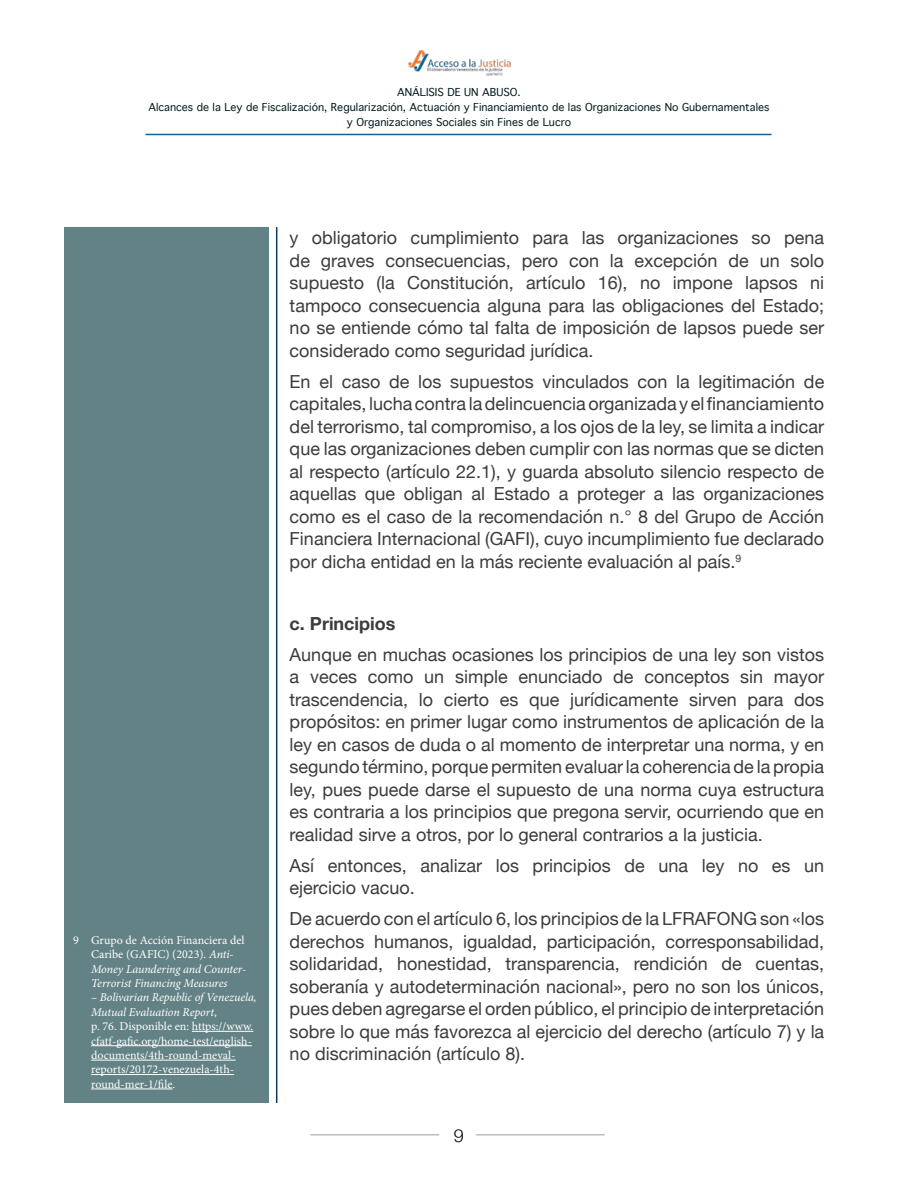
<style>
.page{position:relative;width:918px;height:1188px;background:#fff}
.page>*{position:absolute;margin:0;border:0;box-sizing:border-box;transform-origin:0 0}
.t1{font:18px/22.5px "Helvetica Neue";color:#3c3c3b;text-align:justify}
.t2{font:700 18px "Helvetica Neue";color:#3c3c3b}
.t3{font:300 18px "Helvetica Neue";color:#000}
.t4{font:12px/14.4px "Minion Pro";color:#fff}
.t5{font:italic 12px/14.4px "Minion Pro";letter-spacing:-.01em;color:#fff}
.t6{font:10.5px/15px "Thonburi";color:#031b1d;text-align:center}
.s1{font-style:normal}
.s2{font-style:italic}
</style>
<div class="page">
<hr style="left:310px;top:1134px;width:129px;height:1px;background:#9d9d9c">
<hr style="left:476px;top:1134px;width:129px;height:1px;background:#9d9d9c">
<img style="left:408px;top:50px;width:103px;height:26px">
<hr style="left:145px;top:134px;width:627px;height:1px;background:#116690">
<hr style="left:276px;top:227px;width:1px;height:876px;background:#123859">
<div style="left:64px;top:227px;width:205px;height:876px;background:#638285"></div>
<hr style="left:192px;top:1031px;width:61px;height:1px;background:#fff">
<hr style="left:91px;top:1045px;width:161px;height:1px;background:#fff">
<hr style="left:91px;top:1060px;width:145px;height:1px;background:#fff">
<hr style="left:91px;top:1074px;width:143px;height:1px;background:#fff">
<hr style="left:91px;top:1089px;width:82px;height:1px;background:#fff">
<p class="t6" style="left:148px;top:85px;width:623px">ANÁLISIS DE UN ABUSO.<br>Alcances de la Ley de Fiscalización, Regularización, Actuación y Financiamiento de las Organizaciones No Gubernamentales y Organizaciones Sociales sin Fines de Lucro</p>
<p class="t5" style="left:91px;top:933px;width:156px;text-indent:-18px"><span class="s1">9 Grupo de Acción Financiera del<br>Caribe (GAFIC) (2023).</span> Anti-<br>Money Laundering and Counter-<br>Terrorist Financing Measures</p>
<p class="t4" style="left:91px;top:990px;width:167px"><span class="s2">– Bolivarian Republic of Venezuela,<br>Mutual Evaluation Report</span>,<br>p. 76. Disponible en: https://www. cfatf-gafic.org/home-test/english&shy;documents/4th-round-meval&shy;reports/20172-venezuela-4th&shy;round-mer-1/file.</p>
<p class="t1" style="left:290px;top:228px;width:536px">y obligatorio cumplimiento para las organizaciones so pena de graves consecuencias, pero con la excepción de un solo supuesto (la Constitución, artículo 16), no impone lapsos ni tampoco consecuencia alguna para las obligaciones del Estado; no se entiende cómo tal falta de imposición de lapsos puede ser considerado como seguridad jurídica.</p>
<p class="t1" style="left:290px;top:371px;width:536px">En el caso de los supuestos vinculados con la legitimación de capitales, lucha contra la delincuencia organizada y el financiamiento del terrorismo, tal compromiso, a los ojos de la ley, se limita a indicar que las organizaciones deben cumplir con las normas que se dicten al respecto (artículo 22.1), y guarda absoluto silencio respecto de aquellas que obligan al Estado a proteger a las organizaciones como es el caso de la recomendación n.° 8 del Grupo de Acción Financiera Internacional (GAFI), cuyo incumplimiento fue declarado por dicha entidad en la más reciente evaluación al país.<sup>9</sup></p>
<p class="t2" style="left:290px;top:609px;width:107px">c. Principios</p>
<p class="t1" style="left:290px;top:644px;width:536px">Aunque en muchas ocasiones los principios de una ley son vistos a veces como un simple enunciado de conceptos sin mayor trascendencia, lo cierto es que jurídicamente sirven para dos propósitos: en primer lugar como instrumentos de aplicación de la ley en casos de duda o al momento de interpretar una norma, y en segundo término, porque permiten evaluar la coherencia de la propia ley, pues puede darse el supuesto de una norma cuya estructura es contraria a los principios que pregona servir, ocurriendo que en realidad sirve a otros, por lo general contrarios a la justicia.</p>
<p class="t1" style="left:290px;top:855px;width:536px">Así entonces, analizar los principios de una ley no es un ejercicio vacuo.</p>
<p class="t1" style="left:290px;top:909px;width:536px">De acuerdo con el artículo 6, los principios de la LFRAFONG son «los derechos humanos, igualdad, participación, corresponsabilidad, solidaridad, honestidad, transparencia, rendición de cuentas, soberanía y autodeterminación nacional», pero no son los únicos, pues deben agregarse el orden público, el principio de interpretación sobre lo que más favorezca al ejercicio del derecho (artículo 7) y la no discriminación (artículo 8).</p>
<p class="t3" style="left:454px;top:1121px;width:12px">9</p>
</div>
